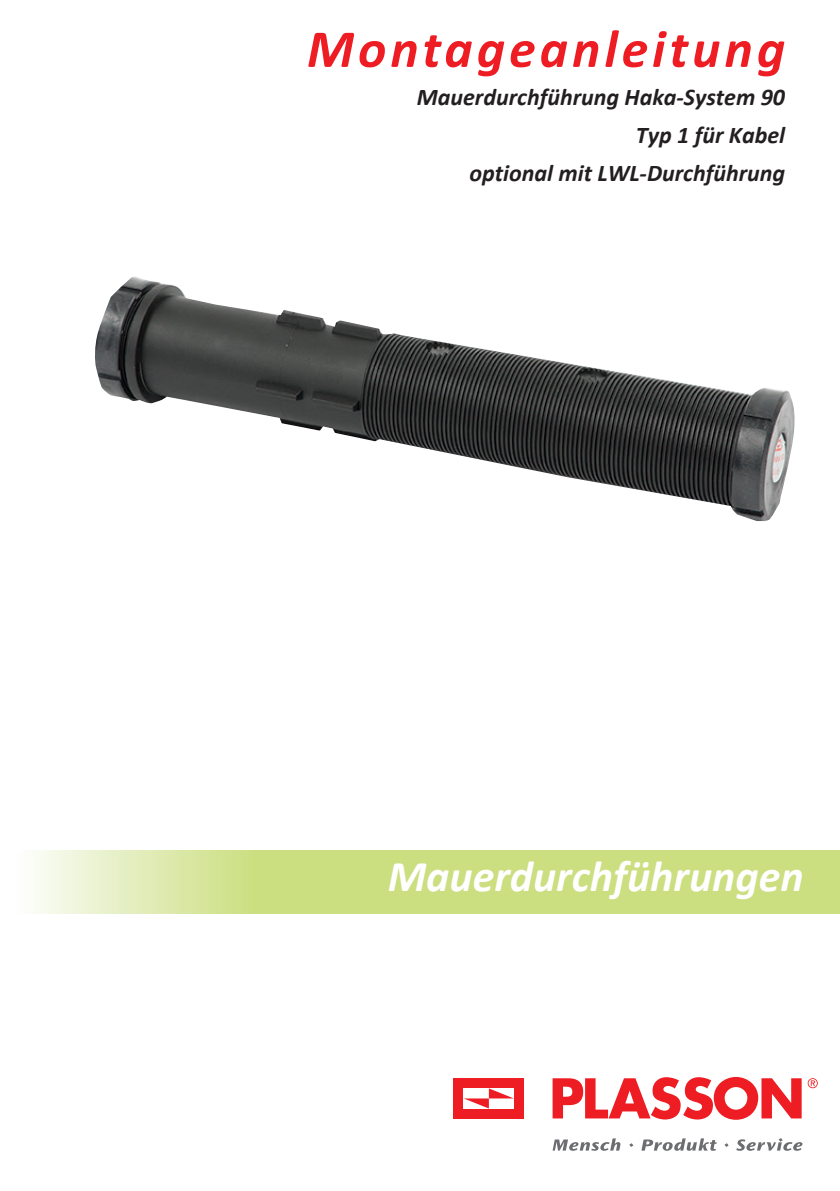
<style>
.page{position:relative;width:840px;height:1191px;background:#fff}
.page>*{position:absolute;margin:0;border:0;box-sizing:border-box;transform-origin:0 0}
.t1{font:italic 700 53.8px "Calibri";letter-spacing:.075em;color:#ee1d23}
.t2{font:italic 700 44px "Calibri";color:#fff}
.t3{font:italic 700 24px/38px "Calibri";color:#231f20;text-align:right}
</style>
<div class="page">
<svg style="left:34px;top:850px;width:805px;height:63px;background:#d1e28f"></svg>
<div style="left:453px;top:1078px;width:70px;height:40px;background:#ee1d23"></div>
<svg style="left:463px;top:1088px;width:50px;height:20px"></svg>
<svg style="left:552px;top:1138px;width:250px;height:12px"></svg>
<svg style="left:552px;top:1077px;width:249px;height:42px"></svg>
<svg style="left:807px;top:1078px;width:10px;height:10px"></svg>
<img style="left:95px;top:276px;width:700px;height:245px">
<h1 class="t1" style="left:307px;top:15px;width:479px">Montageanleitung</h1>
<p class="t3" style="left:416px;top:78px;width:370px">Mauerdurchführung Haka-System 90<br>Typ 1 für Kabel<br>optional mit LWL-Durchführung</p>
<h2 class="t2" style="left:387px;top:848px;width:417px">Mauerdurchführungen</h2>
</div>
